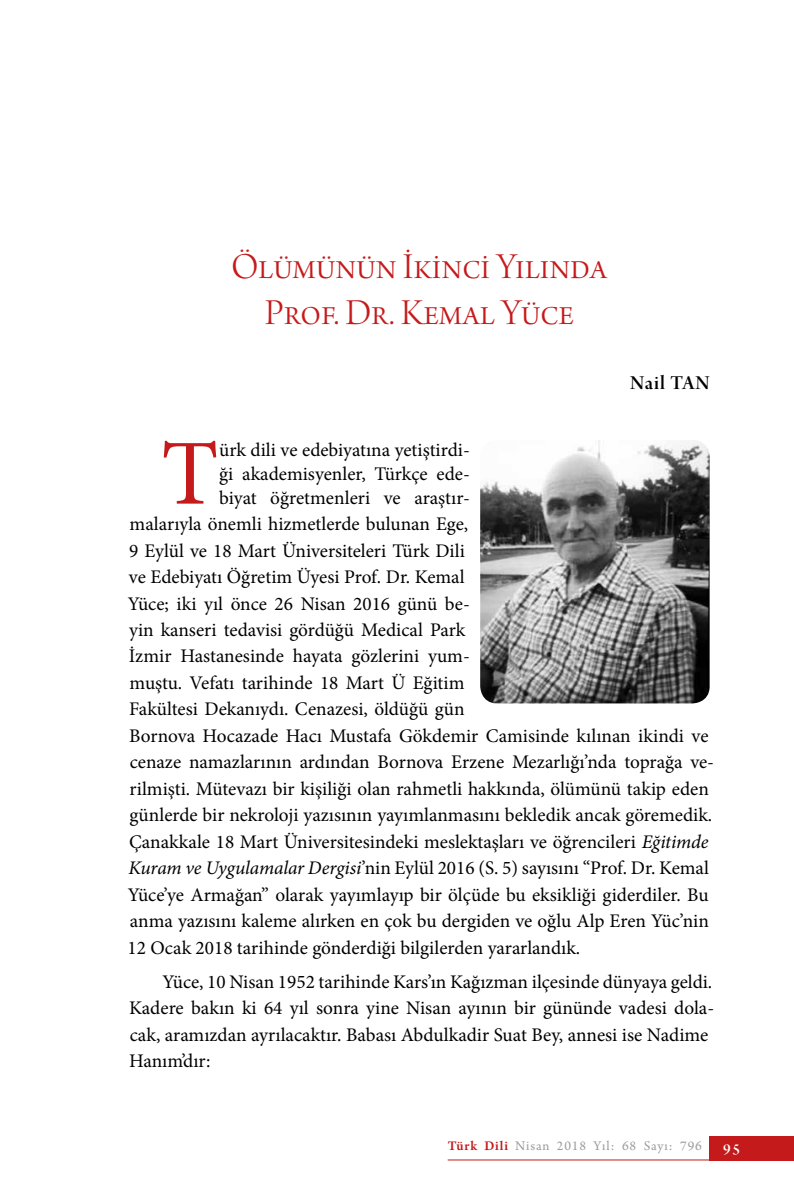
<style>
.page{position:relative;width:794px;height:1191px;background:#fff}
.page>*{position:absolute;margin:0;border:0;box-sizing:border-box;transform-origin:0 0}
.t1{font:93.1px "Minion Pro";color:#c51a1b}
.t2{font:38.5px/46.2px "Arno Pro Light Display";color:#c51a1b;text-align:center}
.t3{font:21px "Arno Pro Smbd Display";letter-spacing:.045em;color:#000}
.t4{font:19.25px/26.4px "Minion Pro";color:#000}
.t5{font:16.1px "Arno Pro Smbd Display";color:#fff}
.t6{font:14px "Arno Pro";letter-spacing:.06em;color:#9d9d9c}
.s1{font-style:italic}
.s2{font-weight:600;color:#c51a1b}
</style>
<div class="page">
<div style="left:709px;top:1135px;width:85px;height:25px;background:#c51a1b"></div>
<img style="left:480px;top:440px;width:229px;height:263px">
<hr style="left:448px;top:1159px;width:261px;height:1px;background:#c51a1b">
<h2 class="t2" style="left:231px;top:246px;width:378px">Ölümünün İkinci Yılında<br>Prof. Dr. Kemal Yüce</h2>
<p class="t3" style="left:630px;top:371px;width:81px">Nail TAN</p>
<h1 class="t1" style="left:161px;top:411px;width:59px">T</h1>
<p class="t4" style="left:219px;top:437px;width:252px;line-height:24px;text-align:justify">ürk dili ve edebiyatına yetiştirdi&shy;ği akademisyenler, Türkçe ede&shy;biyat öğretmenleri ve araştır-</p>
<p class="t4" style="left:128px;top:511px;width:588px">malarıyla önemli hizmetlerde bulunan Ege,<br>9 Eylül ve 18 Mart Üniversiteleri Türk Dili<br>ve Edebiyatı Öğretim Üyesi Prof. Dr. Kemal<br>Yüce; iki yıl önce 26 Nisan 2016 günü be-<br>yin kanseri tedavisi gördüğü Medical Park<br>İzmir Hastanesinde hayata gözlerini yum-<br>muştu. Vefatı tarihinde 18 Mart Ü Eğitim<br>Fakültesi Dekanıydı. Cenazesi, öldüğü gün<br>Bornova Hocazade Hacı Mustafa Gökdemir Camisinde kılınan ikindi ve cenaze namazlarının ardından Bornova Erzene Mezarlığı’nda toprağa ve&shy;rilmişti. Mütevazı bir kişiliği olan rahmetli hakkında, ölümünü takip eden günlerde bir nekroloji yazısının yayımlanmasını bekledik ancak göremedik.<br>Çanakkale 18 Mart Üniversitesindeki meslektaşları ve öğrencileri <span class="s1">Eğitimde Kuram ve Uygulamalar Dergisi</span>’nin Eylül 2016 (S. 5) sayısını “Prof. Dr. Kemal Yüce’ye Armağan” olarak yayımlayıp bir ölçüde bu eksikliği giderdiler. Bu anma yazısını kaleme alırken en çok bu dergiden ve oğlu Alp Eren Yüc’nin 12 Ocak 2018 tarihinde gönderdiği bilgilerden yararlandık.</p>
<p class="t4" style="left:129px;top:968px;width:586px;text-indent:33px">Yüce, 10 Nisan 1952 tarihinde Kars’ın Kağızman ilçesinde dünyaya geldi.<br>Kadere bakın ki 64 yıl sonra yine Nisan ayının bir gününde vadesi dola&shy;cak, aramızdan ayrılacaktır. Babası Abdulkadir Suat Bey, annesi ise Nadime Hanım’dır:</p>
<p class="t6" style="left:448px;top:1138px;width:256px"><span class="s2">Türk Dili</span> Nisan 2018 Yıl: 68 Sayı: 796</p>
<p class="t5" style="left:723px;top:1140px;width:18px">95</p>
</div>
